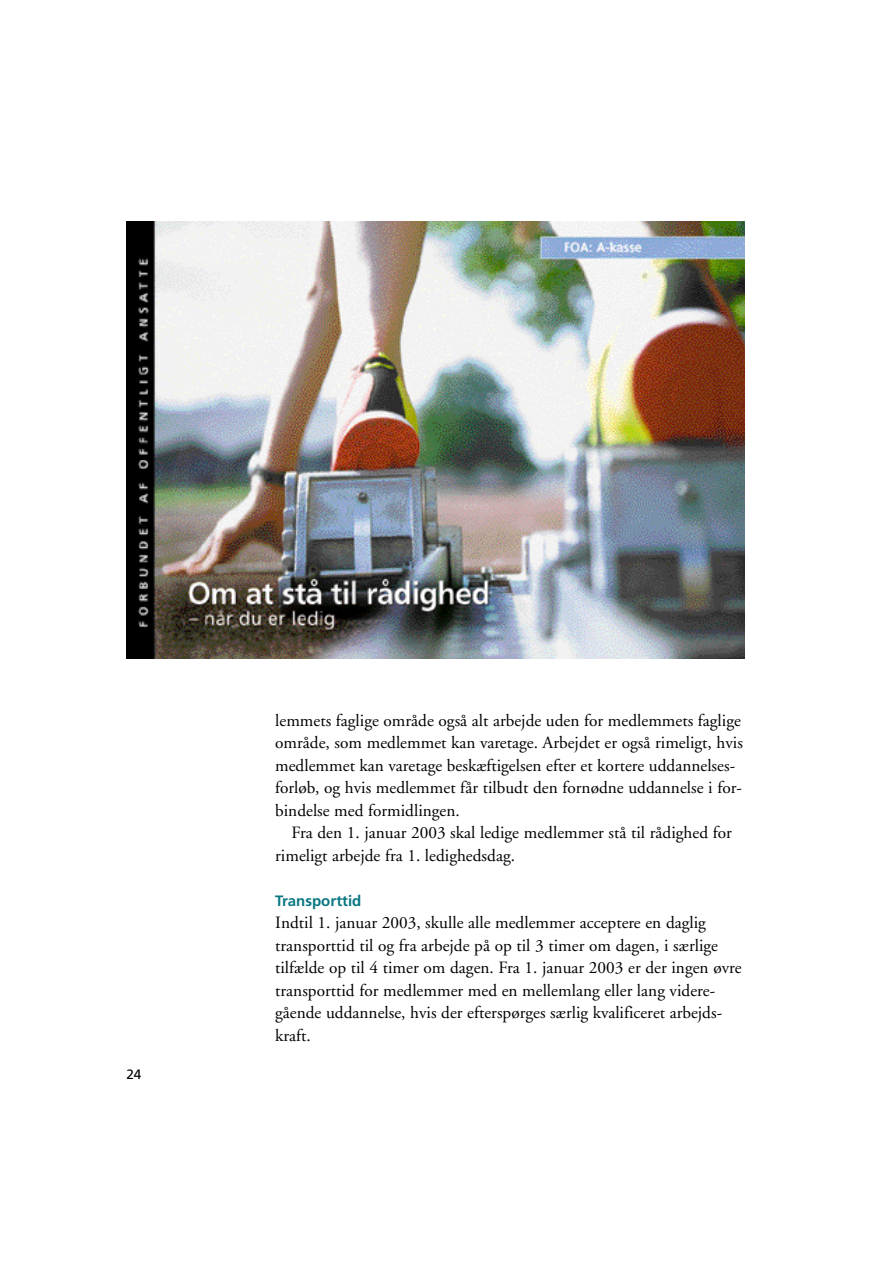
<style>
.page{position:relative;width:893px;height:1263px;background:#fff}
.page>*{position:absolute;margin:0;border:0;box-sizing:border-box;transform-origin:0 0}
.t1{font:17.25px/22.5px "Adobe Garamond";color:#000}
.t2{font:700 15px "Frutiger";color:#087783}
.t3{font:13.5px "Frutiger";color:#000}
</style>
<div class="page">
<img style="left:126px;top:221px;width:618px;height:437px">
<p class="t3" style="left:126px;top:1069px;width:17px">24</p>
<p class="t1" style="left:275px;top:711px;width:469px">lemmets faglige område også alt arbejde uden for medlemmets faglige område, som medlemmet kan varetage. Arbejdet er også rimeligt, hvis medlemmet kan varetage beskæftigelsen efter et kortere uddannelses&shy;forløb, og hvis medlemmet får tilbudt den fornødne uddannelse i for&shy;bindelse med formidlingen.</p>
<p class="t1" style="left:275px;top:823px;width:458px;text-indent:16px">Fra den 1. januar 2003 skal ledige medlemmer stå til rådighed for rimeligt arbejde fra 1. ledighedsdag.</p>
<p class="t2" style="left:275px;top:895px;width:88px">Transporttid</p>
<p class="t1" style="left:275px;top:913px;width:468px">Indtil 1. januar 2003, skulle alle medlemmer acceptere en daglig transporttid til og fra arbejde på op til 3 timer om dagen, i særlige tilfælde op til 4 timer om dagen. Fra 1. januar 2003 er der ingen øvre transporttid for medlemmer med en mellemlang eller lang videre&shy;gående uddannelse, hvis der efterspørges særlig kvalificeret arbejds&shy;kraft.</p>
</div>
